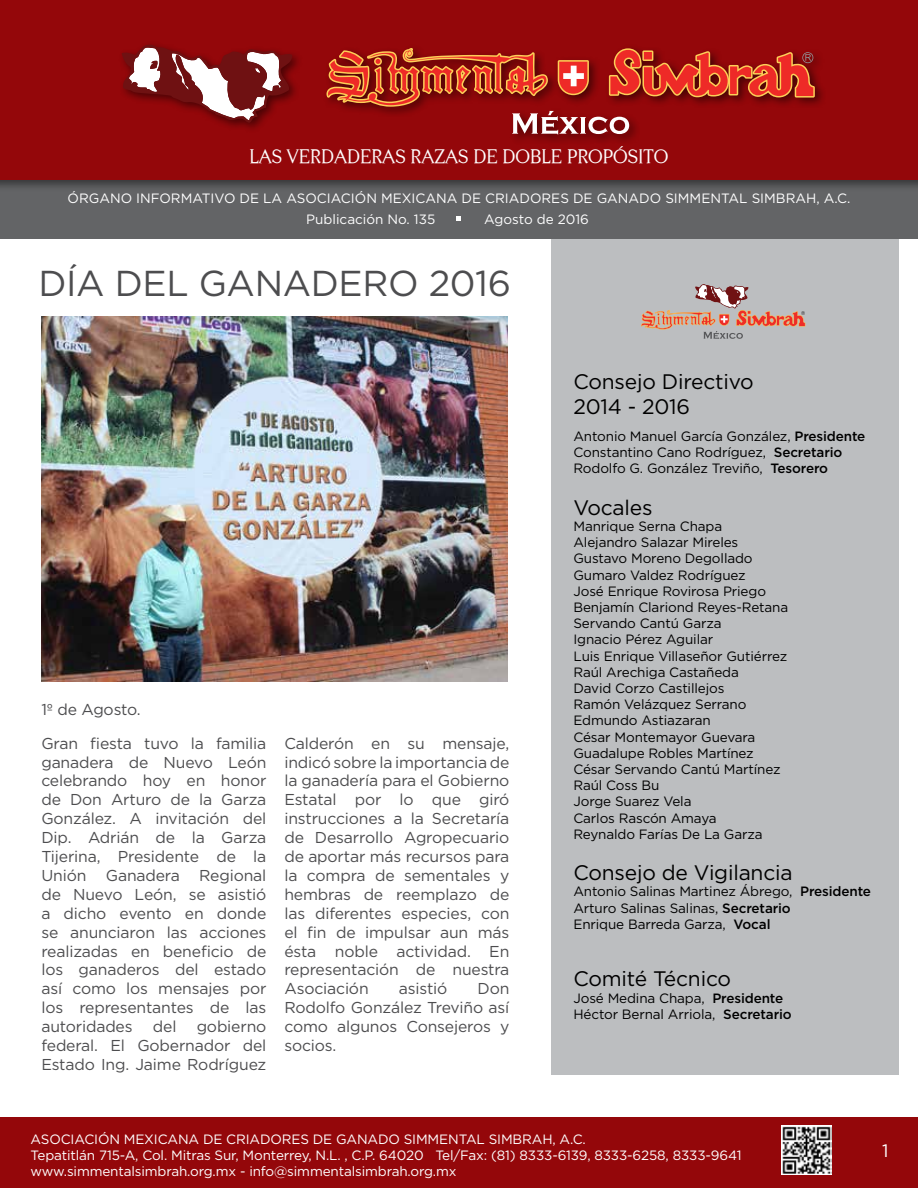
<style>
.page{position:relative;width:918px;height:1188px;background:#fff}
.page>*{position:absolute;margin:0;border:0;box-sizing:border-box;transform-origin:0 0}
.t1{font:36px "Gotham";letter-spacing:-.01em;color:#4d4d4f}
.t2{font:21px/25.2px "Gotham";letter-spacing:-.01em;color:#000}
.t3{font:19.5px "Centabel";color:#fff}
.t4{font:18px "Gotham";color:#fff}
.t5{font:15.75px/18.9px "Gotham";letter-spacing:-.01em;color:#4d4d4f;text-align:justify}
.t6{font:13.5px/16.2px "Gotham";letter-spacing:-.01em;color:#000}
.t7{font:13.5px/16.2px "Gotham";letter-spacing:-.01em;color:#fff}
.s1{font-weight:500}
</style>
<div class="page">
<div style="left:551px;top:224px;width:347px;height:851px;background:#bcbec0"></div>
<div style="left:0;top:180px;width:918px;height:59px;background:#636466"></div>
<div style="left:0;top:0;width:918px;height:192px;background:#000;opacity:.45"></div>
<div style="left:0;top:0;width:918px;height:180px;background:#94070a"></div>
<svg style="left:456px;top:216px;width:5px;height:5px"></svg>
<div style="left:0;top:1117px;width:918px;height:71px;background:#94070a"></div>
<img style="left:781px;top:1125px;width:50px;height:50px">
<svg style="left:122px;top:44px;width:170px;height:79px"></svg>
<svg style="left:327px;top:48px;width:488px;height:87px"></svg>
<svg style="left:641px;top:284px;width:164px;height:55px"></svg>
<img style="left:41px;top:317px;width:466px;height:365px">
<p class="t3" style="left:250px;top:145px;width:420px">LAS VERDADERAS RAZAS DE DOBLE PROPÓSITO</p>
<p class="t7" style="left:306px;top:188px;width:546px;line-height:20.7px;text-indent:-239px">ÓRGANO INFORMATIVO DE LA ASOCIACIÓN MEXICANA DE CRIADORES DE GANADO SIMMENTAL SIMBRAH, A.C.<br>Publicación No. 135</p>
<p class="t7" style="left:484px;top:211px;width:106px">Agosto de 2016</p>
<h1 class="t1" style="left:38px;top:260px;width:474px">DÍA DEL GANADERO 2016</h1>
<p class="t5" style="left:41px;top:700px;width:101px">1º de Agosto.</p>
<p class="t5" style="left:41px;top:733px;width:227px">Gran fiesta tuvo la familia ganadera de Nuevo León celebrando hoy en honor de Don Arturo de la Garza González. A invitación del Dip. Adrián de la Garza Tijerina, Presidente de la Unión Ganadera Regional de Nuevo León, se asistió a dicho evento en donde se anunciaron las acciones realizadas en beneficio de los ganaderos del estado así como los mensajes por los representantes de las autoridades</p>
<p class="t5" style="left:41px;top:1017px;width:227px;text-indent:155px">gobierno federal. El Gobernador del Estado Ing. Jaime Rodríguez</p>
<p class="t5" style="left:153px;top:1017px;width:25px">del</p>
<p class="t5" style="left:284px;top:733px;width:227px">Calderón en su mensaje, indicó sobre la importancia de la ganadería para el Gobierno Estatal por lo que giró instrucciones a la Secretaría de Desarrollo Agropecuario de aportar más recursos para la compra de sementales y hembras de reemplazo de las diferentes especies, con el fin de impulsar aun más ésta noble actividad. En representación de nuestra Asociación</p>
<p class="t5" style="left:399px;top:979px;width:50px">asistió</p>
<p class="t5" style="left:284px;top:979px;width:227px;text-indent:193px">Don Rodolfo González Treviño así como algunos Consejeros y socios.</p>
<h2 class="t2" style="left:573px;top:368px;width:182px">Consejo Directivo<br>2014 - 2016</h2>
<p class="t6" style="left:573px;top:428px;width:293px">Antonio Manuel García González, <span class="s1">Presidente<br></span>Constantino Cano Rodríguez, <span class="s1">Secretario<br></span>Rodolfo G. González Treviño, <span class="s1">Tesorero</span></p>
<h2 class="t2" style="left:573px;top:494px;width:81px">Vocales</h2>
<p class="t6" style="left:573px;top:518px;width:216px">Manrique Serna Chapa<br>Alejandro Salazar Mireles<br>Gustavo Moreno Degollado<br>Gumaro Valdez Rodríguez<br>José Enrique Rovirosa Priego<br>Benjamín Clariond Reyes-Retana<br>Servando Cantú Garza<br>Ignacio Pérez Aguilar<br>Luis Enrique Villaseñor Gutiérrez<br>Raúl Arechiga Castañeda<br>David Corzo Castillejos<br>Ramón Velázquez Serrano<br>Edmundo Astiazaran<br>César Montemayor Guevara<br>Guadalupe Robles Martínez<br>César Servando Cantú Martínez<br>Raúl Coss Bu<br>Jorge Suarez Vela<br>Carlos Rascón Amaya<br>Reynaldo Farías De La Garza</p>
<h2 class="t2" style="left:573px;top:860px;width:221px">Consejo de Vigilancia</h2>
<p class="t6" style="left:573px;top:883px;width:299px">Antonio Salinas Martinez Ábrego, <span class="s1">Presidente<br></span>Arturo Salinas Salinas, <span class="s1">Secretario<br></span>Enrique Barreda Garza, <span class="s1">Vocal</span></p>
<h2 class="t2" style="left:573px;top:966px;width:159px">Comité Técnico</h2>
<p class="t6" style="left:573px;top:989px;width:220px">José Medina Chapa, <span class="s1">Presidente<br></span>Héctor Bernal Arriola, <span class="s1">Secretario</span></p>
<p class="t7" style="left:31px;top:1130px;width:713px">ASOCIACIÓN MEXICANA DE CRIADORES DE GANADO SIMMENTAL SIMBRAH, A.C.<br>Tepatitlán 715-A, Col. Mitras Sur, Monterrey, N.L. , C.P. 64020 Tel/Fax: (81) 8333-6139, 8333-6258, 8333-9641 www.simmentalsimbrah.org.mx - info@simmentalsimbrah.org.mx</p>
<p class="t4" style="left:882px;top:1139px;width:8px">1</p>
</div>
